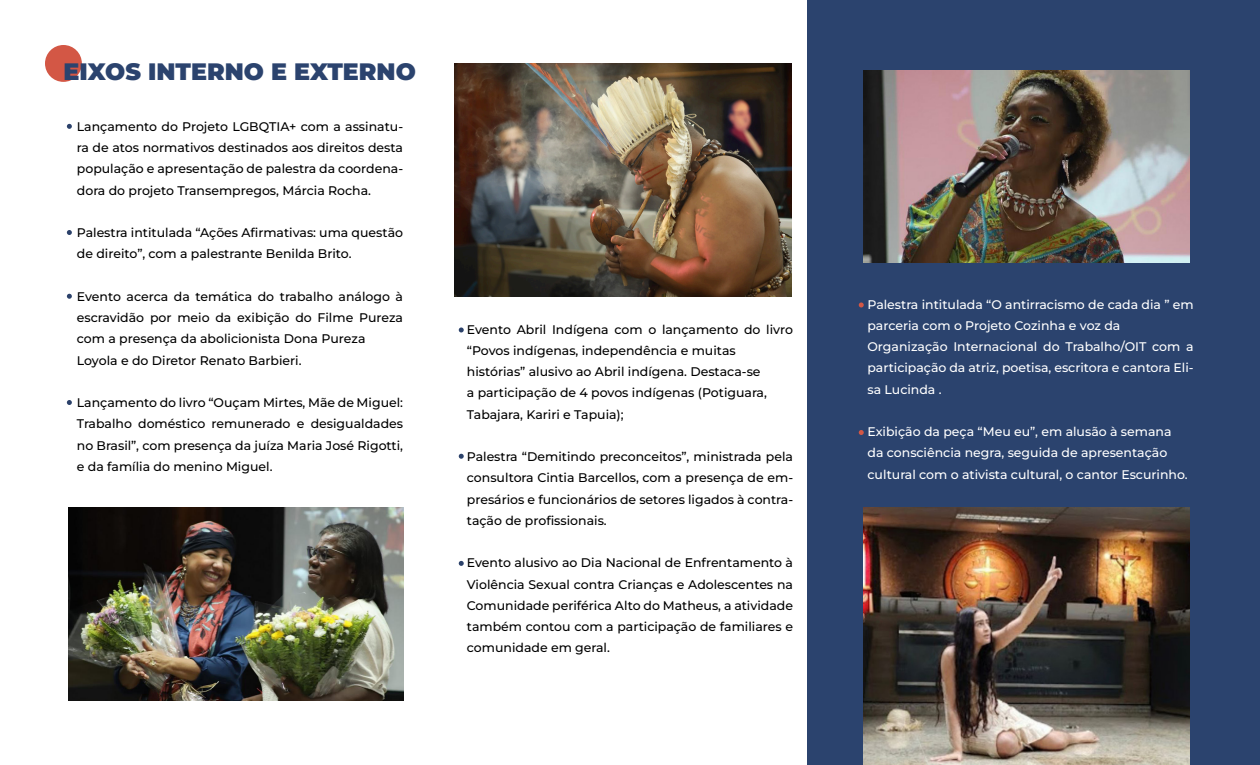
<style>
.page{position:relative;width:1260px;height:765px;background:#fff}
.page>*{position:absolute;margin:0;border:0;box-sizing:border-box;transform-origin:0 0}
.t1{font:900 23.75px "Montserrat";color:#2b436e}
.t2{font:500 12.5px/21.2px "Montserrat";color:#000;text-align:justify}
.t3{font:500 12.5px/21.2px "Montserrat";color:#fff}
</style>
<div class="page">
<div style="left:808px;top:0;width:452px;height:765px;background:#2b436e"></div>
<div style="left:45px;top:45px;width:37px;height:37px;background:#d35745;border-radius:50%"></div>
<img style="left:864px;top:70px;width:326px;height:193px">
<svg style="left:67px;top:124px;width:5px;height:5px"></svg>
<svg style="left:67px;top:230px;width:5px;height:5px"></svg>
<svg style="left:67px;top:294px;width:5px;height:5px"></svg>
<svg style="left:67px;top:400px;width:5px;height:5px"></svg>
<svg style="left:459px;top:328px;width:5px;height:4px"></svg>
<svg style="left:459px;top:454px;width:5px;height:5px"></svg>
<svg style="left:459px;top:561px;width:5px;height:5px"></svg>
<svg style="left:859px;top:302px;width:5px;height:6px"></svg>
<svg style="left:859px;top:430px;width:5px;height:5px"></svg>
<img style="left:68px;top:507px;width:335px;height:193px">
<img style="left:864px;top:507px;width:326px;height:258px">
<img style="left:455px;top:63px;width:337px;height:233px">
<p class="t1" style="left:63px;top:54px;width:354px">EIXOS INTERNO E EXTERNO</p>
<p class="t2" style="left:77px;top:115px;width:328px">Lançamento do Projeto LGBQTIA+ com a assinatu&shy;ra de atos normativos destinados aos direitos desta população e apresentação de palestra da coordena&shy;dora do projeto Transempregos, Márcia Rocha.</p>
<p class="t2" style="left:77px;top:222px;width:328px">Palestra intitulada “Ações Afirmativas: uma questão de direito”, com a palestrante Benilda Brito.</p>
<p class="t2" style="left:77px;top:285px;width:328px">Evento acerca da temática do trabalho análogo à escravidão por meio da exibição do Filme Pureza com a presença da abolicionista Dona Pureza</p>
<p class="t2" style="left:77px;top:349px;width:226px">Loyola e do Diretor Renato Barbieri.</p>
<p class="t2" style="left:77px;top:392px;width:328px">Lançamento do livro “Ouçam Mirtes, Mãe de Miguel:<br>Trabalho doméstico remunerado e desigualdades no Brasil”, com presença da juíza Maria José Rigotti, e da família do menino Miguel.</p>
<p class="t2" style="left:467px;top:318px;width:328px">Evento Abril Indígena com o lançamento do livro “Povos indígenas, independência e muitas</p>
<p class="t2" style="left:467px;top:361px;width:295px">histórias” alusivo ao Abril indígena. Destaca-se</p>
<p class="t2" style="left:467px;top:382px;width:302px">a participação de 4 povos indígenas (Potiguara,</p>
<p class="t2" style="left:467px;top:403px;width:158px">Tabajara, Kariri e Tapuia);</p>
<p class="t2" style="left:467px;top:446px;width:328px">Palestra “Demitindo preconceitos”, ministrada pela consultora Cintia Barcellos, com a presença de em&shy;presários e funcionários de setores ligados à contra&shy;tação de profissionais.</p>
<p class="t2" style="left:467px;top:552px;width:328px">Evento alusivo ao Dia Nacional de Enfrentamento à Violência Sexual contra Crianças e Adolescentes na Comunidade periférica Alto do Matheus, a atividade também contou com a participação de familiares e comunidade em geral.</p>
<p class="t3" style="left:867px;top:293px;width:328px">Palestra intitulada “O antirracismo de cada dia ” em parceria com o Projeto Cozinha e voz da</p>
<p class="t3" style="left:867px;top:336px;width:328px;text-align:justify">Organização Internacional do Trabalho/OIT com a participação da atriz, poetisa, escritora e cantora Eli&shy;sa Lucinda .</p>
<p class="t3" style="left:867px;top:421px;width:306px">Exibição da peça “Meu eu”, em alusão à semana</p>
<p class="t3" style="left:867px;top:442px;width:301px">da consciência negra, seguida de apresentação</p>
<p class="t3" style="left:867px;top:463px;width:322px">cultural com o ativista cultural, o cantor Escurinho.</p>
</div>
